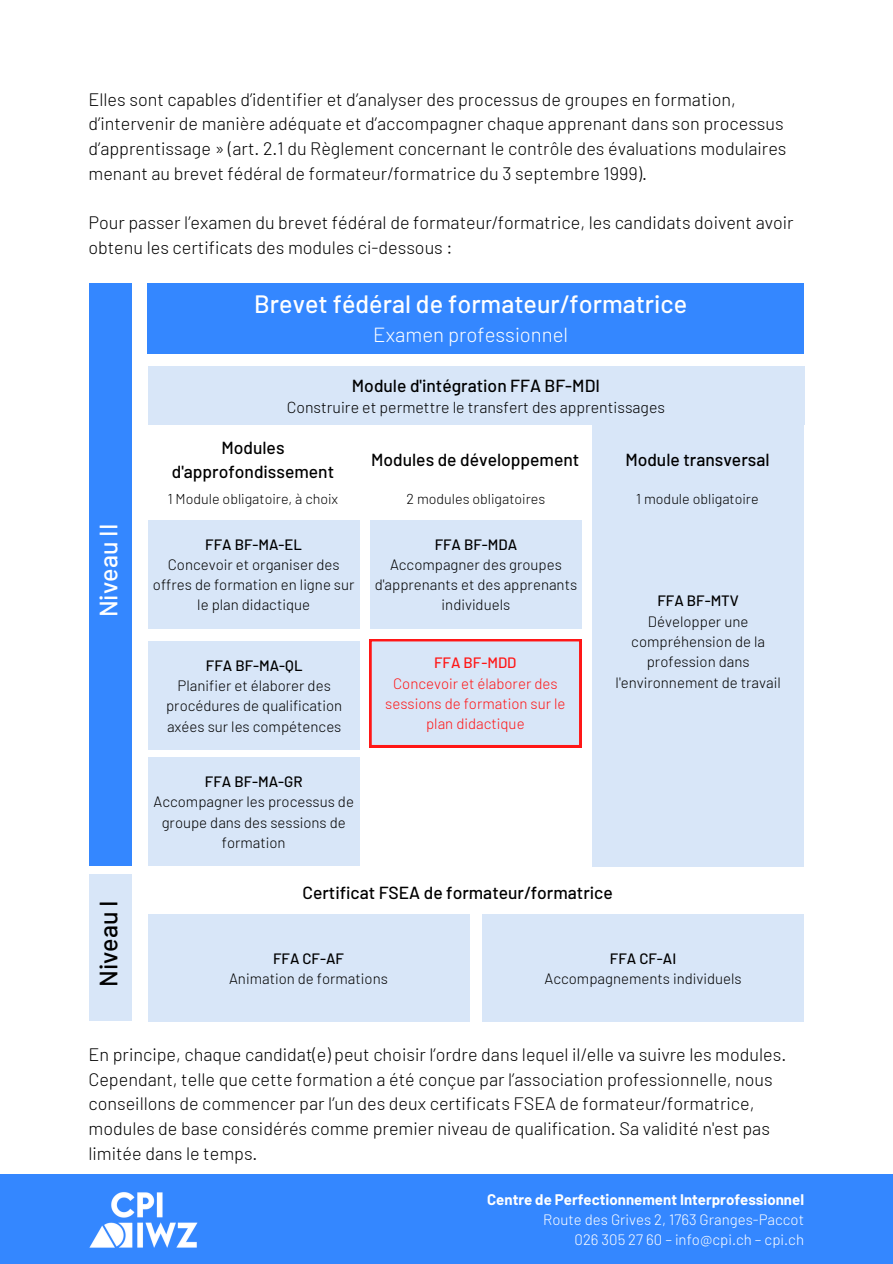
<style>
.page{position:relative;width:893px;height:1264px;background:#fff}
.page>*{position:absolute;margin:0;border:0;box-sizing:border-box;transform-origin:0 0}
.t1{font:500 25.05px "Barlow";color:#fff}
.t2{font:500 25.05px "Barlow";color:#000}
.t3{font:300 20.4px "Barlow";color:#fff}
.t4{font:300 18px/24.8px "Barlow";color:#000}
.t5{font:500 17.4px/23.9px "Barlow";color:#000;text-align:center}
.t6{font:300 15.9px "Barlow";color:#000}
.t7{font:300 15px/20.2px "Barlow";color:#000;text-align:center}
.t8{font:300 15px/20.2px "Barlow";color:#fff;text-align:right}
.t9{font:500 15px "Barlow";color:#000}
.t10{font:300 15px/20.2px "Barlow";color:#ff1616;text-align:center}
.t11{font:500 15px "Barlow";color:#ff1616}
.t12{font:300 14.25px "Barlow";color:#000}
.s1{font-weight:700}
</style>
<div class="page">
<div style="left:0;top:1174px;width:892px;height:89px;background:#3487ff"></div>
<img style="left:90px;top:1192px;width:108px;height:55px">
<div style="left:89px;top:283px;width:43px;height:583px;background:#3487ff"></div>
<div style="left:89px;top:874px;width:43px;height:147px;background:#d8e6f8"></div>
<div style="left:148px;top:914px;width:321px;height:107px;background:#d8e6f8"></div>
<div style="left:370px;top:520px;width:212px;height:108px;background:#d8e6f8"></div>
<div style="left:148px;top:283px;width:656px;height:71px;background:#3487ff"></div>
<div style="left:592px;top:416px;width:212px;height:450px;background:#d8e6f8"></div>
<div style="left:148px;top:366px;width:656px;height:58px;background:#d8e6f8"></div>
<div style="left:369px;top:639px;width:212px;height:108px;background:#d8e6f8"></div>
<div style="left:148px;top:520px;width:211px;height:108px;background:#d8e6f8"></div>
<div style="left:148px;top:758px;width:211px;height:108px;background:#d8e6f8"></div>
<div style="left:482px;top:914px;width:321px;height:107px;background:#d8e6f8"></div>
<div style="left:148px;top:641px;width:212px;height:108px;background:#d8e6f8"></div>
<h4 class="t4" style="left:88px;top:86px;width:699px">Elles sont capables d’identifier et d’analyser des processus de groupes en formation, d’intervenir de manière adéquate et d’accompagner chaque apprenant dans son processus d’apprentissage » (art. 2.1 du Règlement concernant le contrôle des évaluations modulaires menant au brevet fédéral de formateur/formatrice du 3 septembre 1999).</h4>
<h1 class="t4" style="left:88px;top:210px;width:706px">Pour passer l’examen du brevet fédéral de formateur/formatrice, les candidats doivent avoir obtenu les certificats des modules ci-dessous :</h1>
<h5 class="t1" style="left:254px;top:288px;width:434px">Brevet fédéral de formateur/formatrice</h5>
<h5 class="t3" style="left:373px;top:322px;width:196px">Examen professionnel</h5>
<p class="t5" style="left:352px;top:373px;width:249px">Module d'intégration FFA BF-MDI</p>
<p class="t6" style="left:287px;top:397px;width:379px">Construire et permettre le transfert des apprentissages</p>
<h3 class="t5" style="left:172px;top:435px;width:164px">Modules d'approfondissement</h3>
<h3 class="t5" style="left:371px;top:447px;width:210px">Modules de développement</h3>
<p class="t5" style="left:625px;top:447px;width:146px">Module transversal</p>
<h2 class="t1" style="left:92px;top:617px;width:95px;rotate:-90deg">Niveau II</h2>
<h1 class="t2" style="left:92px;top:986px;width:88px;rotate:-90deg">Niveau I</h1>
<p class="t12" style="left:168px;top:490px;width:172px">1 Module obligatoire, à choix</p>
<h3 class="t12" style="left:406px;top:490px;width:140px">2 modules obligatoires</h3>
<h4 class="t12" style="left:636px;top:490px;width:124px">1 module obligatoire</h4>
<p class="t9" style="left:205px;top:534px;width:98px">FFA BF-MA-EL</p>
<p class="t7" style="left:153px;top:554px;width:203px">Concevoir et organiser des offres de formation en ligne sur le plan didactique</p>
<p class="t9" style="left:206px;top:655px;width:98px">FFA BF-MA-QL</p>
<p class="t7" style="left:166px;top:675px;width:178px">Planifier et élaborer des procédures de qualification axées sur les compétences</p>
<p class="t9" style="left:205px;top:772px;width:99px">FFA BF-MA-GR</p>
<p class="t7" style="left:153px;top:791px;width:202px">Accompagner les processus de groupe dans des sessions de formation</p>
<p class="t9" style="left:434px;top:534px;width:84px">FFA BF-MDA</p>
<p class="t7" style="left:374px;top:554px;width:204px">Accompagner des groupes d'apprenants et des apprenants individuels</p>
<p class="t11" style="left:434px;top:653px;width:84px">FFA BF-MDD</p>
<p class="t10" style="left:385px;top:672px;width:182px">Concevoir et élaborer des sessions de formation sur le plan didactique</p>
<p class="t9" style="left:657px;top:591px;width:83px">FFA BF-MTV</p>
<p class="t7" style="left:615px;top:610px;width:167px">Développer une compréhension de la profession dans l'environnement de travail</p>
<h3 class="t5" style="left:302px;top:880px;width:312px">Certificat FSEA de formateur/formatrice</h3>
<p class="t9" style="left:273px;top:948px;width:72px">FFA CF-AF</p>
<p class="t7" style="left:229px;top:967px;width:160px">Animation de formations</p>
<p class="t9" style="left:610px;top:948px;width:68px">FFA CF-AI</p>
<p class="t7" style="left:544px;top:967px;width:199px">Accompagnements individuels</p>
<p class="t4" style="left:88px;top:1041px;width:699px">En principe, chaque candidat(e) peut choisir l’ordre dans lequel il/elle va suivre les modules.<br>Cependant, telle que cette formation a été conçue par l’association professionnelle, nous conseillons de commencer par l’un des deux certificats FSEA de formateur/formatrice, modules de base considérés comme premier niveau de qualification. Sa validité n'est pas limitée dans le temps.</p>
<h4 class="t8" style="left:487px;top:1188px;width:318px"><span class="s1">Centre de Perfectionnement Interprofessionnel<br></span>Route des Grives 2, 1763 Granges-Paccot<br>026 305 27 60 – info@cpi.ch – cpi.ch</h4>
</div>
